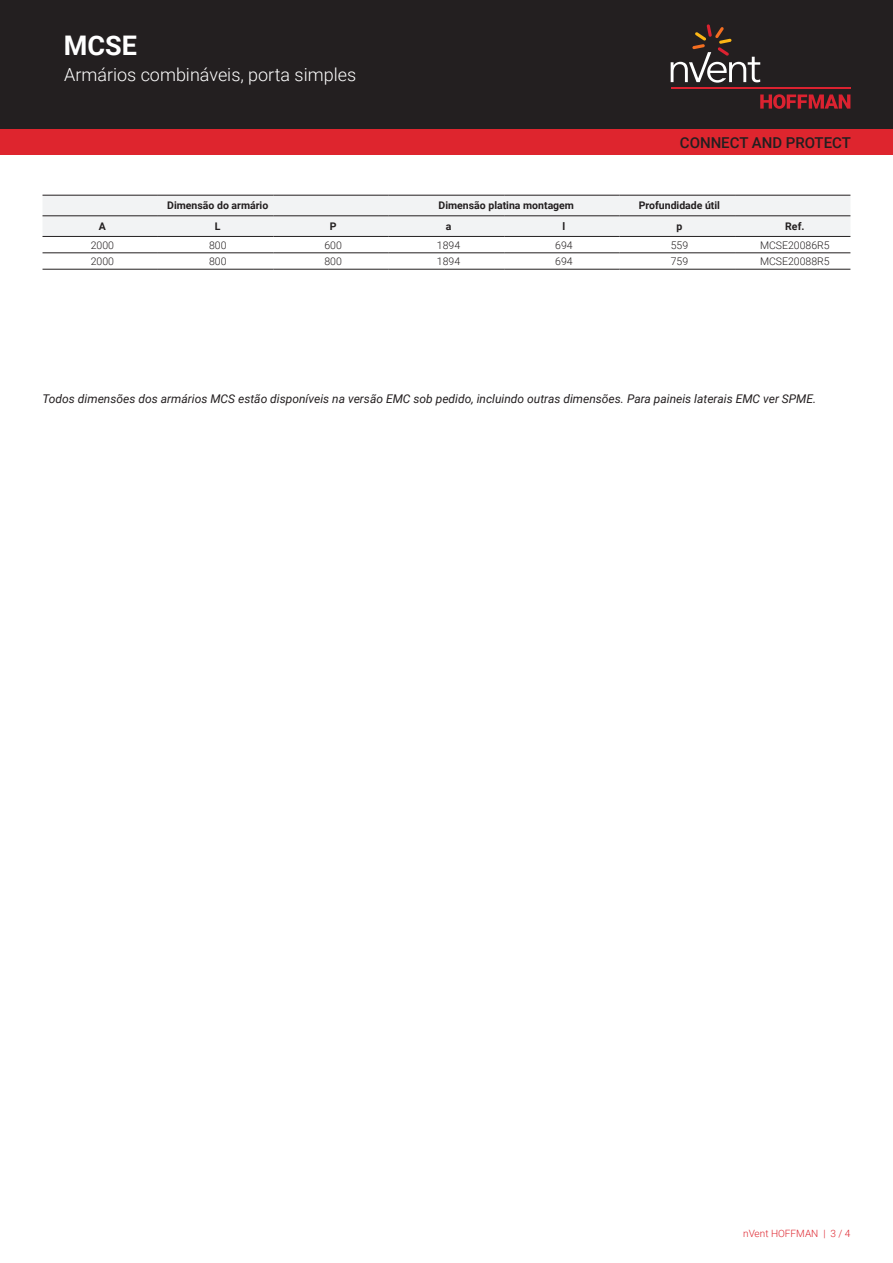
<style>
.page{position:relative;width:893px;height:1263px;background:#fff}
.page>*{position:absolute;margin:0;border:0;box-sizing:border-box;transform-origin:0 0}
.t1{font:700 27px "Roboto";color:#fff}
.t2{font:300 18px "Roboto";color:#fff}
.t3{font:500 15px "Roboto";color:#231f20}
.t4{font:italic 12px "Roboto";color:#231f20}
.t5{font:700 10.5px "Roboto";color:#231f20}
.t6{font:300 10.5px "Roboto";color:#231f20}
.t7{font:300 10.05px "Roboto";color:#de252e}
</style>
<div class="page">
<div style="left:0;top:0;width:893px;height:129px;background:#231f20"></div>
<svg style="left:760px;top:94px;width:90px;height:15px"></svg>
<hr style="left:671px;top:88px;width:179px;height:1px;background:#db2230">
<svg style="left:671px;top:24px;width:89px;height:59px"></svg>
<div style="left:0;top:129px;width:893px;height:26px;background:#de252e"></div>
<div style="left:43px;top:196px;width:807px;height:40px;background:#f2f3f4"></div>
<hr style="left:43px;top:195px;width:115px;height:1px;background:#231f20">
<hr style="left:158px;top:195px;width:115px;height:1px;background:#231f20">
<hr style="left:273px;top:195px;width:116px;height:1px;background:#231f20">
<hr style="left:389px;top:195px;width:115px;height:1px;background:#231f20">
<hr style="left:504px;top:195px;width:116px;height:1px;background:#231f20">
<hr style="left:620px;top:195px;width:115px;height:1px;background:#231f20">
<hr style="left:735px;top:195px;width:115px;height:1px;background:#231f20">
<hr style="left:43px;top:253px;width:115px;height:1px;background:#231f20">
<hr style="left:158px;top:253px;width:115px;height:1px;background:#231f20">
<hr style="left:273px;top:253px;width:116px;height:1px;background:#231f20">
<hr style="left:389px;top:253px;width:115px;height:1px;background:#231f20">
<hr style="left:504px;top:253px;width:116px;height:1px;background:#231f20">
<hr style="left:620px;top:253px;width:115px;height:1px;background:#231f20">
<hr style="left:735px;top:253px;width:115px;height:1px;background:#231f20">
<hr style="left:43px;top:269px;width:115px;height:1px;background:#231f20">
<hr style="left:158px;top:269px;width:115px;height:1px;background:#231f20">
<hr style="left:273px;top:269px;width:116px;height:1px;background:#231f20">
<hr style="left:389px;top:269px;width:115px;height:1px;background:#231f20">
<hr style="left:504px;top:269px;width:116px;height:1px;background:#231f20">
<hr style="left:620px;top:269px;width:115px;height:1px;background:#231f20">
<hr style="left:735px;top:269px;width:115px;height:1px;background:#231f20">
<hr style="left:43px;top:216px;width:115px;height:1px;background:#231f20">
<hr style="left:158px;top:216px;width:115px;height:1px;background:#231f20">
<hr style="left:273px;top:216px;width:116px;height:1px;background:#231f20">
<hr style="left:389px;top:216px;width:115px;height:1px;background:#231f20">
<hr style="left:504px;top:216px;width:116px;height:1px;background:#231f20">
<hr style="left:620px;top:216px;width:115px;height:1px;background:#231f20">
<hr style="left:735px;top:216px;width:115px;height:1px;background:#231f20">
<hr style="left:43px;top:236px;width:115px;height:1px;background:#231f20">
<hr style="left:158px;top:236px;width:115px;height:1px;background:#231f20">
<hr style="left:273px;top:236px;width:116px;height:1px;background:#231f20">
<hr style="left:389px;top:236px;width:115px;height:1px;background:#231f20">
<hr style="left:504px;top:236px;width:116px;height:1px;background:#231f20">
<hr style="left:620px;top:236px;width:115px;height:1px;background:#231f20">
<hr style="left:735px;top:236px;width:115px;height:1px;background:#231f20">
<h1 class="t1" style="left:64px;top:27px;width:75px">MCSE</h1>
<h2 class="t2" style="left:64px;top:62px;width:293px">Armários combináveis, porta simples</h2>
<p class="t3" style="left:680px;top:132px;width:173px">CONNECT AND PROTECT</p>
<p class="t5" style="left:167px;top:198px;width:103px">Dimensão do armário</p>
<p class="t5" style="left:439px;top:198px;width:137px">Dimensão platina montagem</p>
<p class="t5" style="left:639px;top:198px;width:83px">Profundidade útil</p>
<p class="t5" style="left:99px;top:219px;width:9px">A</p>
<p class="t5" style="left:215px;top:219px;width:7px">L</p>
<p class="t5" style="left:330px;top:219px;width:8px">P</p>
<p class="t5" style="left:446px;top:219px;width:7px">a</p>
<p class="t5" style="left:563px;top:219px;width:4px">l</p>
<p class="t5" style="left:676px;top:219px;width:7px">p</p>
<p class="t5" style="left:785px;top:219px;width:21px">Ref.</p>
<p class="t6" style="left:91px;top:237px;width:25px">2000</p>
<p class="t6" style="left:209px;top:237px;width:19px">800</p>
<p class="t6" style="left:324px;top:237px;width:19px">600</p>
<p class="t6" style="left:437px;top:237px;width:25px">1894</p>
<p class="t6" style="left:555px;top:237px;width:19px">694</p>
<p class="t6" style="left:671px;top:237px;width:19px">559</p>
<p class="t6" style="left:760px;top:237px;width:71px">MCSE20086R5</p>
<p class="t6" style="left:91px;top:254px;width:25px">2000</p>
<p class="t6" style="left:209px;top:254px;width:19px">800</p>
<p class="t6" style="left:324px;top:254px;width:19px">800</p>
<p class="t6" style="left:437px;top:254px;width:25px">1894</p>
<p class="t6" style="left:555px;top:254px;width:19px">694</p>
<p class="t6" style="left:671px;top:254px;width:19px">759</p>
<p class="t6" style="left:760px;top:254px;width:71px">MCSE20088R5</p>
<p class="t4" style="left:43px;top:390px;width:775px">Todos dimensões dos armários MCS estão disponíveis na versão EMC sob pedido, incluindo outras dimensões. Para paineis laterais EMC ver SPME.</p>
<p class="t7" style="left:743px;top:1226px;width:109px">nVent HOFFMAN | 3 / 4</p>
</div>
